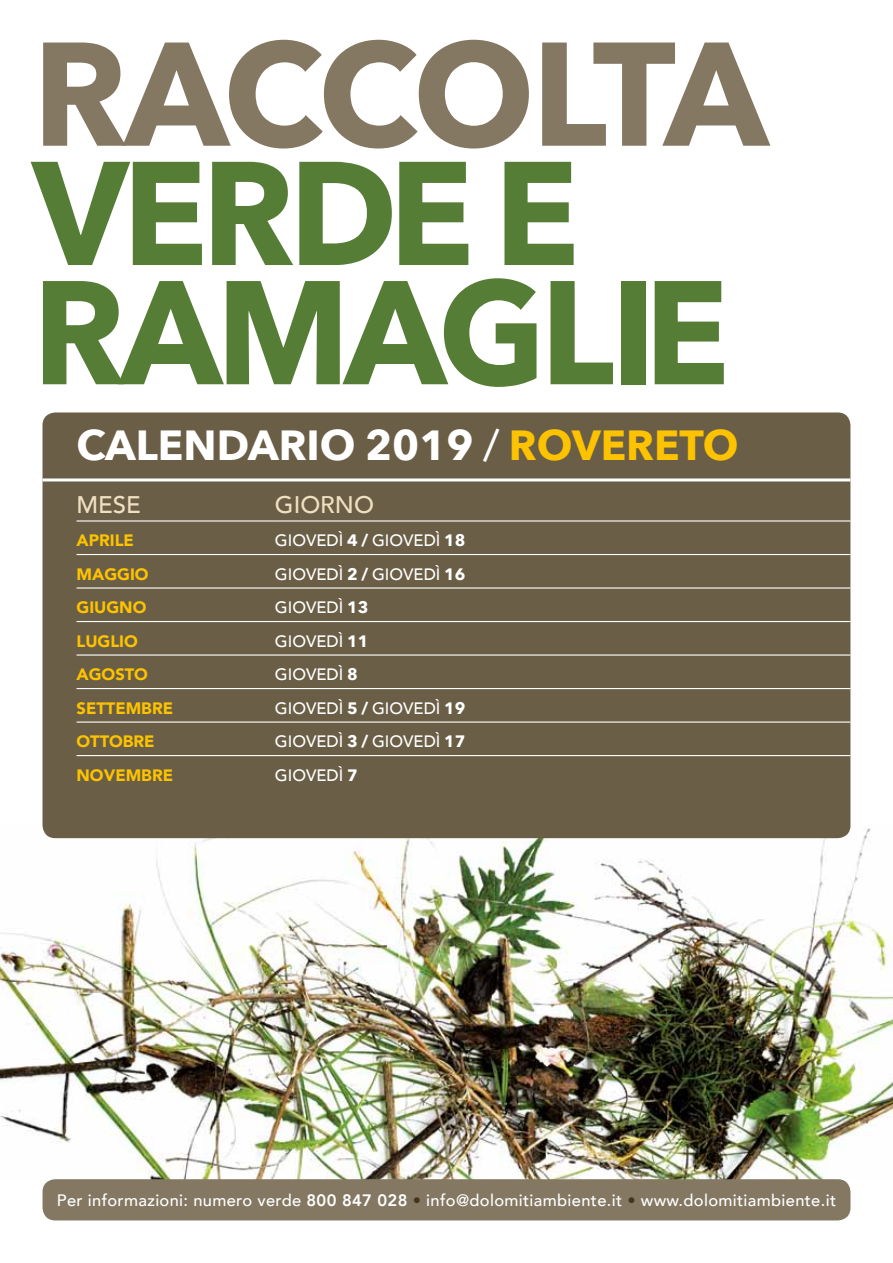
<style>
.page{position:relative;width:893px;height:1263px;background:#fff}
.page>*{position:absolute;margin:0;border:0;box-sizing:border-box;transform-origin:0 0}
.t1{font:700 145.8px/119.2px "Avenir Next";letter-spacing:-.04em;color:#567d35;scale:.96 1}
.t2{font:700 145.8px "Avenir Next";letter-spacing:-.03em;color:#847863}
.t3{font:700 42px "Avenir Next";color:#fdc300}
.t4{font:700 42px "Avenir Next";color:#fff}
.t5{font:500 24px "Avenir";color:#f0e0c2}
.t6{font:500 16.5px "Avenir";color:#fff}
.t7{font:500 16.5px "Avenir";letter-spacing:.02em;color:#fff}
.t8{font:900 16.5px "Avenir";color:#fdc300}
.s1{color:#fff}
.s2{font-family:"Avenir";font-weight:500;color:#fff}
.s3{font-family:"Avenir Next";font-weight:700}
.s4{font-weight:800}
.s5{color:#42361e}
</style>
<div class="page">
<img style="left:0;top:826px;width:893px;height:353px">
<div style="left:43px;top:1179px;width:807px;height:41px;background:#847863;border-radius:13px"></div>
<div style="left:43px;top:412px;width:807px;height:426px;background:#6a5e46;border-radius:13px"></div>
<hr style="left:77px;top:520px;width:198px;height:2px;background:#fff">
<hr style="left:275px;top:520px;width:575px;height:2px;background:#fff">
<hr style="left:77px;top:554px;width:198px;height:1px;background:#fff">
<hr style="left:275px;top:554px;width:575px;height:1px;background:#fff">
<hr style="left:77px;top:587px;width:198px;height:2px;background:#fff">
<hr style="left:275px;top:587px;width:575px;height:2px;background:#fff">
<hr style="left:77px;top:621px;width:198px;height:1px;background:#fff">
<hr style="left:275px;top:621px;width:575px;height:1px;background:#fff">
<hr style="left:77px;top:654px;width:198px;height:2px;background:#fff">
<hr style="left:275px;top:654px;width:575px;height:2px;background:#fff">
<hr style="left:77px;top:688px;width:198px;height:1px;background:#fff">
<hr style="left:275px;top:688px;width:575px;height:1px;background:#fff">
<hr style="left:77px;top:721px;width:198px;height:2px;background:#fff">
<hr style="left:275px;top:721px;width:575px;height:2px;background:#fff">
<hr style="left:77px;top:755px;width:198px;height:1px;background:#fff">
<hr style="left:275px;top:755px;width:575px;height:1px;background:#fff">
<hr style="left:43px;top:478px;width:807px;height:3px;background:#fff">
<h1 class="t2" style="left:33px;top:5px;width:737px">RACCOLTA</h1>
<h1 class="t1" style="left:33px;top:153px;width:727px">VERDE E<br>RAMAGLIE</h1>
<h2 class="t4" style="left:77px;top:420px;width:27px">CALE</h2>
<h2 class="t4" style="left:183px;top:420px;width:62px">NDARIO</h2>
<h2 class="t3" style="left:365px;top:420px;width:173px"><span class="s1">2019</span> <span class="s2">/</span> ROVERETO</h2>
<h3 class="t5" style="left:77px;top:483px;width:66px">mese</h3>
<h3 class="t5" style="left:275px;top:483px;width:98px">giornO</h3>
<p class="t8" style="left:77px;top:526px;width:59px">APRILE</p>
<p class="t6" style="left:275px;top:526px;width:11px">GIO</p>
<p class="t6" style="left:306px;top:526px;width:77px">VEdì <span class="s3">4 /</span> GIO</p>
<p class="t6" style="left:403px;top:526px;width:64px">VEdì <span class="s3">18</span></p>
<p class="t8" style="left:77px;top:560px;width:74px">MAGGIO</p>
<p class="t6" style="left:275px;top:559px;width:11px">GIO</p>
<p class="t6" style="left:306px;top:559px;width:77px">VEdì <span class="s3">2 /</span> GIO</p>
<p class="t6" style="left:403px;top:559px;width:64px">VEdì <span class="s3">16</span></p>
<p class="t8" style="left:77px;top:593px;width:71px">GIUGNO</p>
<p class="t6" style="left:275px;top:593px;width:11px">GIO</p>
<p class="t6" style="left:306px;top:593px;width:64px">VEdì <span class="s3">13</span></p>
<p class="t8" style="left:77px;top:627px;width:63px">LUGLIO</p>
<p class="t6" style="left:275px;top:626px;width:11px">GIO</p>
<p class="t6" style="left:306px;top:626px;width:64px">VEdì <span class="s3">11</span></p>
<p class="t8" style="left:77px;top:660px;width:73px">AGOSTO</p>
<p class="t6" style="left:275px;top:660px;width:11px">GIO</p>
<p class="t6" style="left:306px;top:660px;width:53px">VEdì <span class="s3">8</span></p>
<p class="t8" style="left:77px;top:694px;width:98px">SETTEMBRE</p>
<p class="t6" style="left:275px;top:693px;width:11px">GIO</p>
<p class="t6" style="left:306px;top:693px;width:77px">VEdì <span class="s3">5 /</span> GIO</p>
<p class="t6" style="left:403px;top:693px;width:64px">VEdì <span class="s3">19</span></p>
<p class="t8" style="left:77px;top:727px;width:80px">OTTOBRE</p>
<p class="t6" style="left:275px;top:727px;width:11px">GIO</p>
<p class="t6" style="left:306px;top:727px;width:77px">VEdì <span class="s3">3 /</span> GIO</p>
<p class="t6" style="left:403px;top:727px;width:64px">VEdì <span class="s3">17</span></p>
<p class="t8" style="left:77px;top:761px;width:98px">NOVEMBRE</p>
<p class="t6" style="left:275px;top:761px;width:11px">GIO</p>
<p class="t6" style="left:306px;top:761px;width:53px">VEdì <span class="s3">7</span></p>
<p class="t7" style="left:57px;top:1186px;width:781px">Per informazioni: numero verde <span class="s4">800 847 028</span> <span class="s5">•</span> info@dolomitiambiente.it <span class="s5">•</span> www.dolomitiambiente.it</p>
</div>
